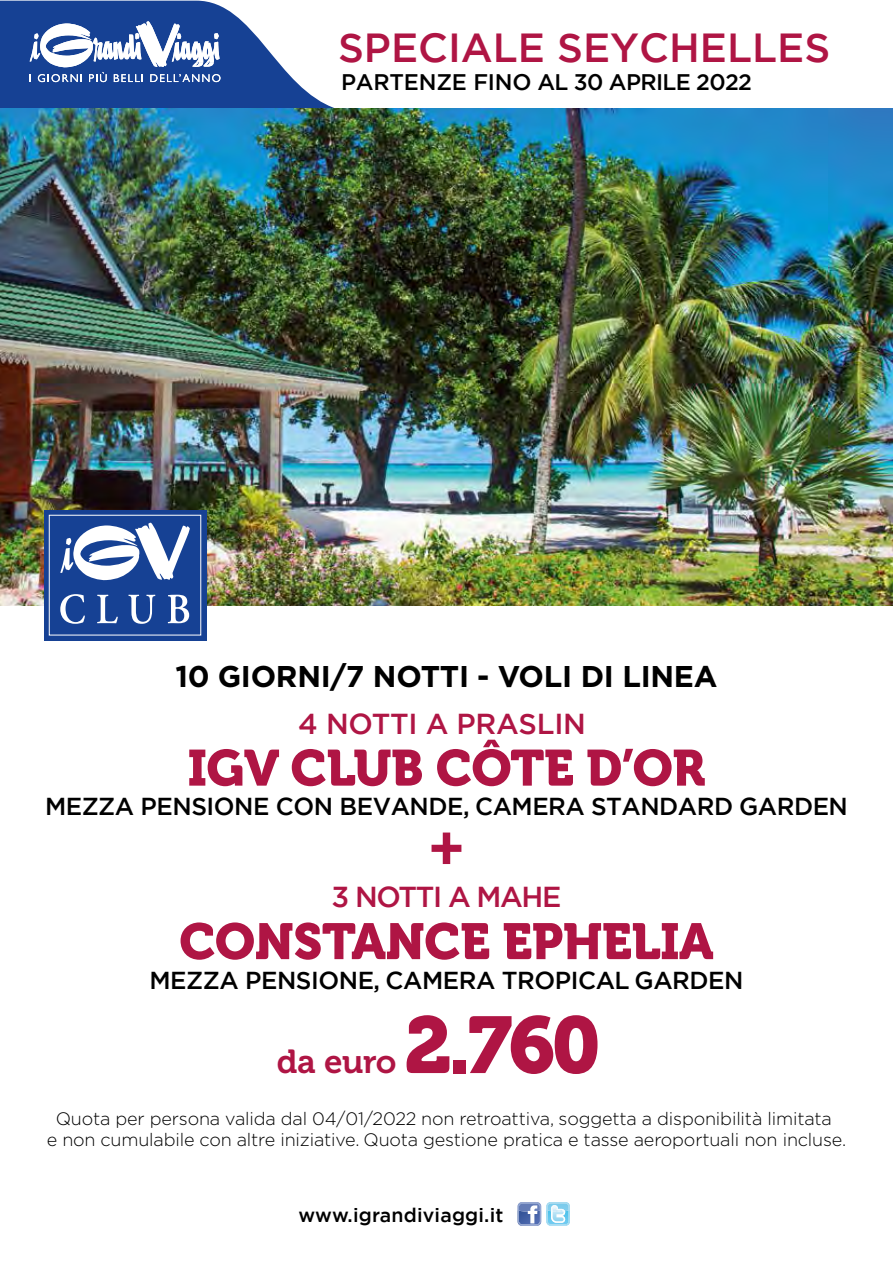
<style>
.page{position:relative;width:893px;height:1263px;background:#fff}
.page>*{position:absolute;margin:0;border:0;box-sizing:border-box;transform-origin:0 0}
.t1{font:79.5px "Museo 900";color:#af1544}
.t2{font:54.75px "Museo 900";color:#af1544}
.t3{font:50.4px "Museo 900";letter-spacing:-.01em;color:#af1544}
.t4{font:500 40.5px "Gotham";color:#af1544}
.t5{font:33.15px "Museo 700";letter-spacing:-.01em;color:#af1544}
.t6{font:700 30px "Gotham";letter-spacing:-.01em;color:#000}
.t7{font:500 28.8px "Gotham";letter-spacing:-.01em;color:#af1544}
.t8{font:500 28.8px "Gotham";letter-spacing:-.05em;color:#af1544}
.t9{font:500 24.45px "Gotham";letter-spacing:-.02em;color:#000}
.t10{font:500 22.5px "Gotham";letter-spacing:-.02em;color:#000}
.t11{font:500 19.5px "Gotham";letter-spacing:.01em;color:#000}
.t12{font:300 18px/21px "Gotham";letter-spacing:-.01em;color:#000;text-align:center}
</style>
<div class="page">
<svg style="left:518px;top:1202px;width:52px;height:24px"></svg>
<svg style="left:0;top:1px;width:337px;height:108px"></svg>
<img style="left:0;top:109px;width:893px;height:497px">
<div style="left:44px;top:510px;width:162px;height:131px;background:#164194"></div>
<svg style="left:60px;top:522px;width:130px;height:59px"></svg>
<svg style="left:60px;top:594px;width:25px;height:30px"></svg>
<svg style="left:97px;top:595px;width:21px;height:28px"></svg>
<svg style="left:128px;top:595px;width:27px;height:29px"></svg>
<svg style="left:168px;top:595px;width:21px;height:28px"></svg>
<h3 class="t4" style="left:338px;top:24px;width:494px">SPECIALE SEYCHELLES</h3>
<p class="t10" style="left:341px;top:70px;width:412px">PARTENZE FINO AL 30 APRILE 2022</p>
<h3 class="t6" style="left:176px;top:659px;width:543px">10 GIORNI/7 NOTTI - VOLI DI LINEA</h3>
<h3 class="t7" style="left:298px;top:707px;width:289px">4 NOTTI A PRASLIN</h3>
<h3 class="t3" style="left:188px;top:739px;width:519px">IGV CLUB CÔTE D’OR</h3>
<h3 class="t9" style="left:45px;top:792px;width:804px">MEZZA PENSIONE CON BEVANDE, CAMERA STANDARD GARDEN</h3>
<h2 class="t2" style="left:429px;top:814px;width:36px">+</h2>
<h3 class="t8" style="left:332px;top:881px;width:231px">3 NOTTI A MAHE</h3>
<h3 class="t3" style="left:179px;top:913px;width:536px">CONSTANCE EPHELIA</h3>
<h3 class="t9" style="left:150px;top:966px;width:595px">MEZZA PENSIONE, CAMERA TROPICAL GARDEN</h3>
<h3 class="t5" style="left:277px;top:1043px;width:121px">da euro</h3>
<h1 class="t1" style="left:404px;top:1000px;width:198px">2.760</h1>
<p class="t12" style="left:47px;top:1108px;width:801px">Quota per persona valida dal 04/01/2022 non retroattiva, soggetta a disponibilità limitata<br>e non cumulabile con altre iniziative. Quota gestione pratica e tasse aeroportuali non incluse.</p>
<p class="t11" style="left:298px;top:1203px;width:207px">www.igrandiviaggi.it</p>
</div>
